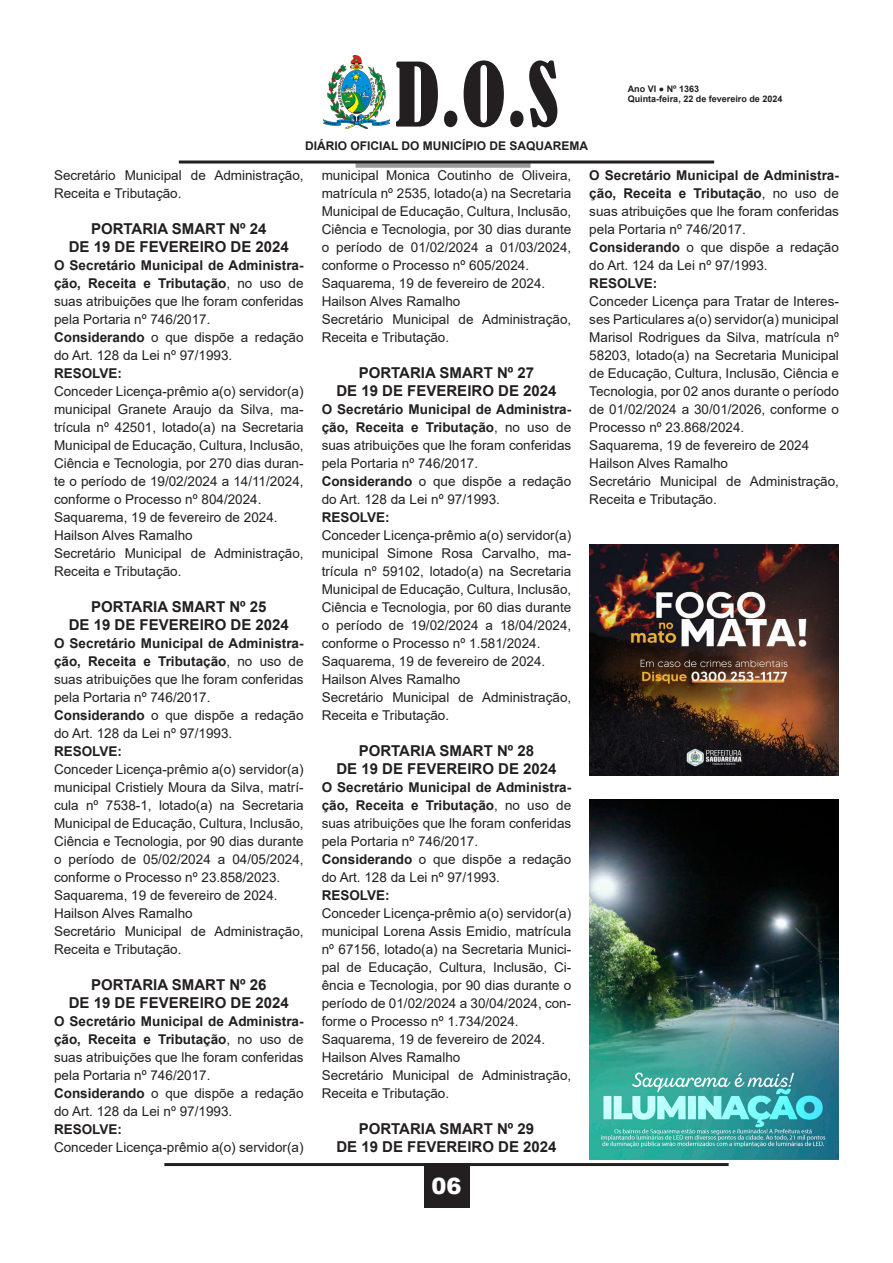
<style>
.page{position:relative;width:893px;height:1263px;background:#fff}
.page>*{position:absolute;margin:0;border:0;box-sizing:border-box;transform-origin:0 0}
.t1{font:condensed 82.5px "Bernard";color:#231f20}
.t2{font:900 22.5px "Arial";color:#fff}
.t3{font:700 15px "Arial";color:#231f20}
.t4{font:13.5px/18px "Arial";color:#231f20}
.t5{font:700 13.5px "Arial";color:#231f20}
.t6{font:700 12px "Arial";color:#231f20}
.t7{font:700 9px/10.8px "Arial";color:#231f20}
.s1{font-weight:700}
</style>
<div class="page">
<hr style="left:164px;top:1163px;width:565px;height:3px;background:#231f20">
<div style="left:424px;top:1163px;width:45px;height:45px;background:#231f20"></div>
<img style="left:324px;top:55px;width:65px;height:73px">
<div style="left:356px;top:163px;width:174px;height:5px;background:#97999c"></div>
<hr style="left:179px;top:161px;width:535px;height:3px;background:#231f20">
<img style="left:589px;top:544px;width:250px;height:232px">
<img style="left:589px;top:800px;width:250px;height:360px">
<h1 class="t1" style="left:395px;top:47px;width:165px">D.O.S</h1>
<p class="t6" style="left:305px;top:137px;width:285px">DIÁRIO OFICIAL DO MUNICÍPIO DE SAQUAREMA</p>
<p class="t7" style="left:628px;top:83px;width:156px">Ano VI ● Nº 1363<br>Quinta-feira, 22 de fevereiro de 2024</p>
<p class="t4" style="left:54px;top:166px;width:251px">Secretário Municipal de Administração,<br>Receita e Tributação.</p>
<p class="t3" style="left:91px;top:218px;width:177px">PORTARIA SMART Nº 24</p>
<p class="t3" style="left:69px;top:236px;width:222px">DE 19 DE FEVEREIRO DE 2024</p>
<p class="t4" style="left:54px;top:256px;width:251px;text-align:justify"><span class="s1">O Secretário Municipal de Administra&shy;ção, Receita e Tributação</span>, no uso de suas atribuições que lhe foram conferidas pela Portaria nº 746/2017.</p>
<p class="t4" style="left:54px;top:328px;width:251px"><span class="s1">Considerando</span> o que dispõe a redação do Art. 128 da Lei nº 97/1993.</p>
<p class="t5" style="left:54px;top:364px;width:70px">RESOLVE:</p>
<p class="t4" style="left:54px;top:382px;width:251px;text-align:justify">Conceder Licença-prêmio a(o) servidor(a) municipal Granete Araujo da Silva, ma&shy;trícula nº 42501, lotado(a) na Secretaria Municipal de Educação, Cultura, Inclusão, Ciência e Tecnologia, por 270 dias duran&shy;te o período de 19/02/2024 a 14/11/2024, conforme o Processo nº 804/2024.</p>
<p class="t4" style="left:54px;top:508px;width:225px">Saquarema, 19 de fevereiro de 2024.</p>
<p class="t4" style="left:54px;top:526px;width:140px">Hailson Alves Ramalho</p>
<p class="t4" style="left:54px;top:544px;width:251px">Secretário Municipal de Administração,<br>Receita e Tributação.</p>
<p class="t3" style="left:91px;top:596px;width:177px">PORTARIA SMART Nº 25</p>
<p class="t3" style="left:69px;top:614px;width:222px">DE 19 DE FEVEREIRO DE 2024</p>
<p class="t4" style="left:54px;top:634px;width:251px;text-align:justify"><span class="s1">O Secretário Municipal de Administra&shy;ção, Receita e Tributação</span>, no uso de suas atribuições que lhe foram conferidas pela Portaria nº 746/2017.</p>
<p class="t4" style="left:54px;top:706px;width:251px"><span class="s1">Considerando</span> o que dispõe a redação do Art. 128 da Lei nº 97/1993.</p>
<p class="t5" style="left:54px;top:742px;width:70px">RESOLVE:</p>
<p class="t4" style="left:54px;top:760px;width:251px;text-align:justify">Conceder Licença-prêmio a(o) servidor(a) municipal Cristiely Moura da Silva, matrí&shy;cula nº 7538-1, lotado(a) na Secretaria Municipal de Educação, Cultura, Inclusão, Ciência e Tecnologia, por 90 dias durante o período de 05/02/2024 a 04/05/2024, conforme o Processo nº 23.858/2023.</p>
<p class="t4" style="left:54px;top:886px;width:225px">Saquarema, 19 de fevereiro de 2024.</p>
<p class="t4" style="left:54px;top:904px;width:140px">Hailson Alves Ramalho</p>
<p class="t4" style="left:54px;top:922px;width:251px">Secretário Municipal de Administração,<br>Receita e Tributação.</p>
<p class="t3" style="left:91px;top:974px;width:177px">PORTARIA SMART Nº 26</p>
<p class="t3" style="left:69px;top:992px;width:222px">DE 19 DE FEVEREIRO DE 2024</p>
<p class="t4" style="left:54px;top:1012px;width:251px;text-align:justify"><span class="s1">O Secretário Municipal de Administra&shy;ção, Receita e Tributação</span>, no uso de suas atribuições que lhe foram conferidas pela Portaria nº 746/2017.</p>
<p class="t4" style="left:54px;top:1084px;width:251px"><span class="s1">Considerando</span> o que dispõe a redação do Art. 128 da Lei nº 97/1993.</p>
<p class="t5" style="left:54px;top:1120px;width:70px">RESOLVE:</p>
<p class="t4" style="left:54px;top:1138px;width:251px">Conceder Licença-prêmio a(o) servidor(a)</p>
<p class="t4" style="left:322px;top:166px;width:251px;text-align:justify">municipal Monica Coutinho de Oliveira, matrícula nº 2535, lotado(a) na Secretaria Municipal de Educação, Cultura, Inclusão, Ciência e Tecnologia, por 30 dias durante o período de 01/02/2024 a 01/03/2024, conforme o Processo nº 605/2024.</p>
<p class="t4" style="left:322px;top:274px;width:225px">Saquarema, 19 de fevereiro de 2024.</p>
<p class="t4" style="left:322px;top:292px;width:140px">Hailson Alves Ramalho</p>
<p class="t4" style="left:322px;top:310px;width:251px">Secretário Municipal de Administração,<br>Receita e Tributação.</p>
<p class="t3" style="left:359px;top:362px;width:177px">PORTARIA SMART Nº 27</p>
<p class="t3" style="left:336px;top:380px;width:222px">DE 19 DE FEVEREIRO DE 2024</p>
<p class="t4" style="left:322px;top:400px;width:251px;text-align:justify"><span class="s1">O Secretário Municipal de Administra&shy;ção, Receita e Tributação</span>, no uso de suas atribuições que lhe foram conferidas pela Portaria nº 746/2017.</p>
<p class="t4" style="left:322px;top:472px;width:251px"><span class="s1">Considerando</span> o que dispõe a redação do Art. 128 da Lei nº 97/1993.</p>
<p class="t5" style="left:322px;top:508px;width:70px">RESOLVE:</p>
<p class="t4" style="left:322px;top:526px;width:251px;text-align:justify">Conceder Licença-prêmio a(o) servidor(a) municipal Simone Rosa Carvalho, ma&shy;trícula nº 59102, lotado(a) na Secretaria Municipal de Educação, Cultura, Inclusão, Ciência e Tecnologia, por 60 dias durante o período de 19/02/2024 a 18/04/2024, conforme o Processo nº 1.581/2024.</p>
<p class="t4" style="left:322px;top:652px;width:225px">Saquarema, 19 de fevereiro de 2024.</p>
<p class="t4" style="left:322px;top:670px;width:140px">Hailson Alves Ramalho</p>
<p class="t4" style="left:322px;top:688px;width:251px">Secretário Municipal de Administração,<br>Receita e Tributação.</p>
<p class="t3" style="left:359px;top:740px;width:177px">PORTARIA SMART Nº 28</p>
<p class="t3" style="left:336px;top:758px;width:222px">DE 19 DE FEVEREIRO DE 2024</p>
<p class="t4" style="left:322px;top:778px;width:251px;text-align:justify"><span class="s1">O Secretário Municipal de Administra&shy;ção, Receita e Tributação</span>, no uso de suas atribuições que lhe foram conferidas pela Portaria nº 746/2017.</p>
<p class="t4" style="left:322px;top:850px;width:251px"><span class="s1">Considerando</span> o que dispõe a redação do Art. 128 da Lei nº 97/1993.</p>
<p class="t5" style="left:322px;top:886px;width:70px">RESOLVE:</p>
<p class="t4" style="left:322px;top:904px;width:251px;text-align:justify">Conceder Licença-prêmio a(o) servidor(a) municipal Lorena Assis Emidio, matrícula nº 67156, lotado(a) na Secretaria Munici&shy;pal de Educação, Cultura, Inclusão, Ci&shy;ência e Tecnologia, por 90 dias durante o período de 01/02/2024 a 30/04/2024, con&shy;forme o Processo nº 1.734/2024.</p>
<p class="t4" style="left:322px;top:1030px;width:225px">Saquarema, 19 de fevereiro de 2024.</p>
<p class="t4" style="left:322px;top:1048px;width:140px">Hailson Alves Ramalho</p>
<p class="t4" style="left:322px;top:1066px;width:251px">Secretário Municipal de Administração,<br>Receita e Tributação.</p>
<p class="t3" style="left:359px;top:1118px;width:177px">PORTARIA SMART Nº 29</p>
<p class="t3" style="left:336px;top:1136px;width:222px">DE 19 DE FEVEREIRO DE 2024</p>
<h2 class="t2" style="left:431px;top:1170px;width:32px">06</h2>
<p class="t4" style="left:589px;top:166px;width:251px;text-align:justify"><span class="s1">O Secretário Municipal de Administra&shy;ção, Receita e Tributação</span>, no uso de suas atribuições que lhe foram conferidas pela Portaria nº 746/2017.</p>
<p class="t4" style="left:589px;top:238px;width:251px"><span class="s1">Considerando</span> o que dispõe a redação do Art. 124 da Lei nº 97/1993.</p>
<p class="t5" style="left:589px;top:274px;width:70px">RESOLVE:</p>
<p class="t4" style="left:589px;top:292px;width:251px;text-align:justify">Conceder Licença para Tratar de Interes&shy;ses Particulares a(o) servidor(a) municipal Marisol Rodrigues da Silva, matrícula nº 58203, lotado(a) na Secretaria Municipal de Educação, Cultura, Inclusão, Ciência e Tecnologia, por 02 anos durante o período de 01/02/2024 a 30/01/2026, conforme o Processo nº 23.868/2024.</p>
<p class="t4" style="left:589px;top:436px;width:221px">Saquarema, 19 de fevereiro de 2024</p>
<p class="t4" style="left:589px;top:454px;width:140px">Hailson Alves Ramalho</p>
<p class="t4" style="left:589px;top:472px;width:251px">Secretário Municipal de Administração,<br>Receita e Tributação.</p>
</div>
